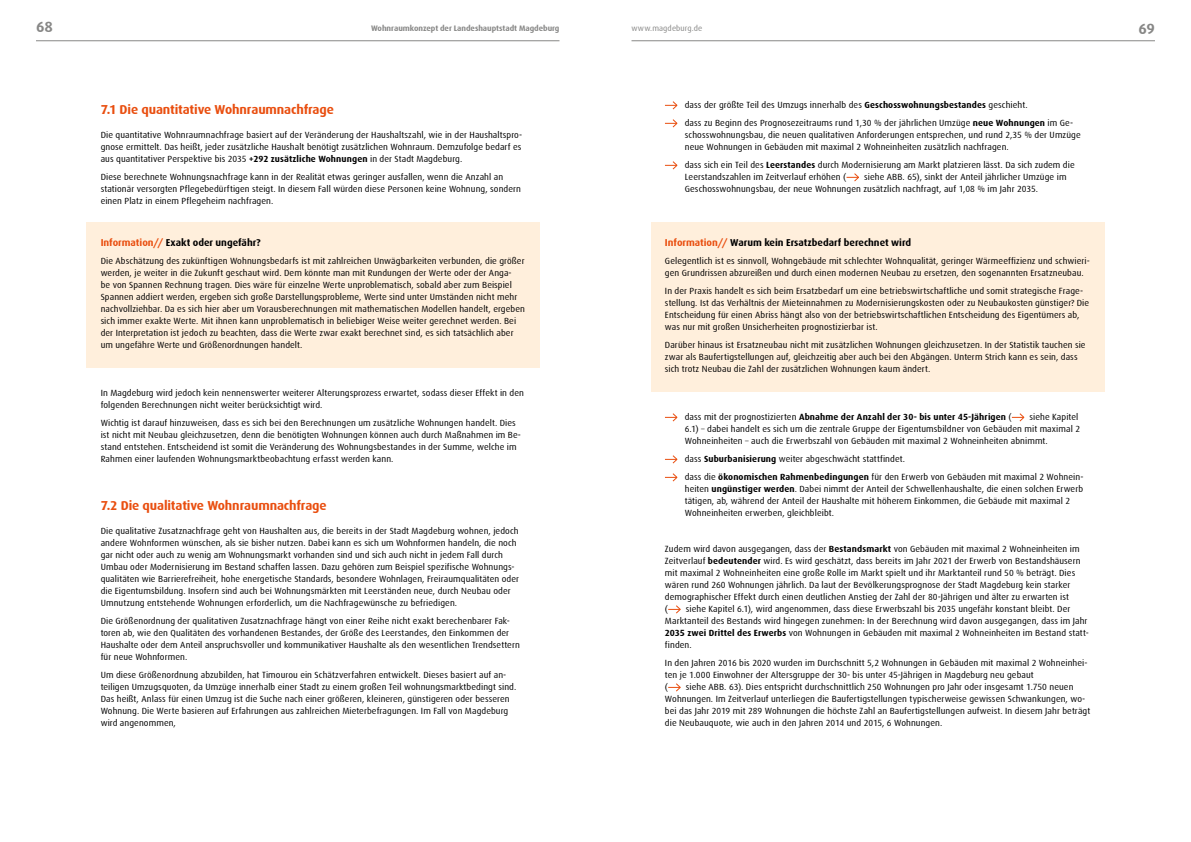
<style>
.page{position:relative;width:1191px;height:842px;background:#fff}
.page>*{position:absolute;margin:0;border:0;box-sizing:border-box;transform-origin:0 0}
.t1{font:700 15px "Dax";color:#878786}
.t2{font:700 13px "Dax";letter-spacing:-.01em;color:#e94e0f}
.t3{font:700 10px "Dax";color:#000}
.t4{font:9px/12px "Dax";letter-spacing:.01em;color:#000}
.t5{font:700 9px "Dax";letter-spacing:.01em;color:#000}
.t6{font:700 8px "Dax";letter-spacing:-.005em;color:#878786}
.t7{font:8px "Dax";letter-spacing:.015em;color:#878786}
.s1{font-weight:700}
.s2{color:#e94e0f}
.s3{font-weight:400}
</style>
<div class="page">
<hr style="left:36px;top:41px;width:523px;height:1px;background:#878786">
<hr style="left:631px;top:41px;width:524px;height:1px;background:#878786">
<div style="left:86px;top:222px;width:454px;height:146px;background:#ffefdc"></div>
<div style="left:651px;top:222px;width:453px;height:170px;background:#ffefdc"></div>
<svg style="left:665px;top:101px;width:13px;height:9px"></svg>
<svg style="left:665px;top:119px;width:13px;height:9px"></svg>
<svg style="left:665px;top:161px;width:13px;height:9px"></svg>
<svg style="left:846px;top:173px;width:13px;height:9px"></svg>
<svg style="left:665px;top:413px;width:13px;height:9px"></svg>
<svg style="left:1012px;top:413px;width:13px;height:9px"></svg>
<svg style="left:665px;top:455px;width:13px;height:9px"></svg>
<svg style="left:665px;top:473px;width:13px;height:9px"></svg>
<svg style="left:668px;top:605px;width:13px;height:9px"></svg>
<svg style="left:668px;top:683px;width:13px;height:9px"></svg>
<h1 class="t1" style="left:36px;top:18px;width:18px">68</h1>
<p class="t6" style="left:371px;top:23px;width:190px">Wohnraumkonzept der Landeshauptstadt Magdeburg</p>
<p class="t7" style="left:631px;top:23px;width:72px">www.magdeburg.de</p>
<h1 class="t1" style="left:1138px;top:20px;width:18px">69</h1>
<h2 class="t2" style="left:101px;top:102px;width:235px">7.1 Die quantitative Wohnraumnachfrage</h2>
<p class="t4" style="left:101px;top:129px;width:423px;text-align:justify">Die quantitative Wohnraumnachfrage basiert auf der Veränderung der Haushaltszahl, wie in der Haushaltspro&shy;gnose ermittelt. Das heißt, jeder zusätzliche Haushalt benötigt zusätzlichen Wohnraum. Demzufolge bedarf es aus quantitativer Perspektive bis 2035 <span class="s1">+292 zusätzliche Wohnungen</span> in der Stadt Magdeburg.</p>
<p class="t4" style="left:101px;top:171px;width:422px">Diese berechnete Wohnungsnachfrage kann in der Realität etwas geringer ausfallen, wenn die Anzahl an stationär versorgten Pflegebedürftigen steigt. In diesem Fall würden diese Personen keine Wohnung, sondern einen Platz in einem Pflegeheim nachfragen.</p>
<p class="t3" style="left:101px;top:237px;width:162px"><span class="s2">Information//</span> Exakt oder ungefähr?</p>
<p class="t4" style="left:101px;top:255px;width:426px">Die Abschätzung des zukünftigen Wohnungsbedarfs ist mit zahlreichen Unwägbarkeiten verbunden, die größer werden, je weiter in die Zukunft geschaut wird. Dem könnte man mit Rundungen der Werte oder der Anga-<br>be von Spannen Rechnung tragen. Dies wäre für einzelne Werte unproblematisch, sobald aber zum Beispiel Spannen addiert werden, ergeben sich große Darstellungsprobleme, Werte sind unter Umständen nicht mehr nachvollziehbar. Da es sich hier aber um Vorausberechnungen mit mathematischen Modellen handelt, ergeben sich immer exakte Werte. Mit ihnen kann unproblematisch in beliebiger Weise weiter gerechnet werden. Bei der Interpretation ist jedoch zu beachten, dass die Werte zwar exakt berechnet sind, es sich tatsächlich aber um ungefähre Werte und Größenordnungen handelt.</p>
<p class="t4" style="left:101px;top:387px;width:425px">In Magdeburg wird jedoch kein nennenswerter weiterer Alterungsprozess erwartet, sodass dieser Effekt in den folgenden Berechnungen nicht weiter berücksichtigt wird.</p>
<p class="t4" style="left:101px;top:417px;width:422px">Wichtig ist darauf hinzuweisen, dass es sich bei den Berechnungen um zusätzliche Wohnungen handelt. Dies ist nicht mit Neubau gleichzusetzen, denn die benötigten Wohnungen können auch durch Maßnahmen im Be&shy;stand entstehen. Entscheidend ist somit die Veränderung des Wohnungsbestandes in der Summe, welche im Rahmen einer laufenden Wohnungsmarktbeobachtung erfasst werden kann.</p>
<h2 class="t2" style="left:101px;top:498px;width:227px">7.2 Die qualitative Wohnraumnachfrage</h2>
<p class="t4" style="left:101px;top:525px;width:420px">Die qualitative Zusatznachfrage geht von Haushalten aus, die bereits in der Stadt Magdeburg wohnen, jedoch andere Wohnformen wünschen, als sie bisher nutzen. Dabei kann es sich um Wohnformen handeln, die noch gar nicht oder auch zu wenig am Wohnungsmarkt vorhanden sind und sich auch nicht in jedem Fall durch Umbau oder Modernisierung im Bestand schaffen lassen. Dazu gehören zum Beispiel spezifische Wohnungs&shy;qualitäten wie Barrierefreiheit, hohe energetische Standards, besondere Wohnlagen, Freiraumqualitäten oder die Eigentumsbildung. Insofern sind auch bei Wohnungsmärkten mit Leerständen neue, durch Neubau oder Umnutzung entstehende Wohnungen erforderlich, um die Nachfragewünsche zu befriedigen.</p>
<p class="t4" style="left:101px;top:615px;width:421px">Die Größenordnung der qualitativen Zusatznachfrage hängt von einer Reihe nicht exakt berechenbarer Fak&shy;toren ab, wie den Qualitäten des vorhandenen Bestandes, der Größe des Leerstandes, den Einkommen der Haushalte oder dem Anteil anspruchsvoller und kommunikativer Haushalte als den wesentlichen Trendsettern für neue Wohnformen.</p>
<p class="t4" style="left:101px;top:669px;width:417px">Um diese Größenordnung abzubilden, hat Timourou ein Schätzverfahren entwickelt. Dieses basiert auf an&shy;teiligen Umzugsquoten, da Umzüge innerhalb einer Stadt zu einem großen Teil wohnungsmarktbedingt sind.<br>Das heißt, Anlass für einen Umzug ist die Suche nach einer größeren, kleineren, günstigeren oder besseren Wohnung. Die Werte basieren auf Erfahrungen aus zahlreichen Mieterbefragungen. Im Fall von Magdeburg wird angenommen,</p>
<p class="t4" style="left:685px;top:96px;width:390px;line-height:18px">dass der größte Teil des Umzugs innerhalb des <span class="s1">Geschosswohnungsbestandes</span> geschieht.<br>dass zu Beginn des Prognosezeitraums rund 1,30 % der jährlichen Umzüge <span class="s1">neue Wohnungen</span> im Ge-</p>
<p class="t4" style="left:685px;top:129px;width:397px">schosswohnungsbau, die neuen qualitativen Anforderungen entsprechen, und rund 2,35 % der Umzüge neue Wohnungen in Gebäuden mit maximal 2 Wohneinheiten zusätzlich nachfragen.</p>
<p class="t4" style="left:685px;top:159px;width:391px">dass sich ein Teil des <span class="s1">Leerstandes</span> durch Modernisierung am Markt platzieren lässt. Da sich zudem die<br>Leerstandszahlen im Zeitverlauf erhöhen (</p>
<p class="t4" style="left:685px;top:171px;width:383px;text-indent:179px">siehe ABB. 65), sinkt der Anteil jährlicher Umzüge im<br>Geschosswohnungsbau, der neue Wohnungen zusätzlich nachfragt, auf 1,08 % im Jahr 2035.</p>
<p class="t3" style="left:665px;top:237px;width:248px"><span class="s2">Information//</span> Warum kein Ersatzbedarf berechnet wird</p>
<p class="t4" style="left:665px;top:255px;width:426px">Gelegentlich ist es sinnvoll, Wohngebäude mit schlechter Wohnqualität, geringer Wärmeeffizienz und schwieri&shy;gen Grundrissen abzureißen und durch einen modernen Neubau zu ersetzen, den sogenannten Ersatzneubau.</p>
<p class="t4" style="left:665px;top:285px;width:426px">In der Praxis handelt es sich beim Ersatzbedarf um eine betriebswirtschaftliche und somit strategische Frage&shy;stellung. Ist das Verhältnis der Mieteinnahmen zu Modernisierungskosten oder zu Neubaukosten günstiger? Die Entscheidung für einen Abriss hängt also von der betriebswirtschaftlichen Entscheidung des Eigentümers ab, was nur mit großen Unsicherheiten prognostizierbar ist.</p>
<p class="t4" style="left:665px;top:339px;width:422px">Darüber hinaus ist Ersatzneubau nicht mit zusätzlichen Wohnungen gleichzusetzen. In der Statistik tauchen sie zwar als Baufertigstellungen auf, gleichzeitig aber auch bei den Abgängen. Unterm Strich kann es sein, dass sich trotz Neubau die Zahl der zusätzlichen Wohnungen kaum ändert.</p>
<p class="t5" style="left:685px;top:412px;width:328px"><span class="s3">dass mit der prognostizierten</span> Abnahme der Anzahl der 30- bis unter 45-Jährigen <span class="s3">(</span></p>
<p class="t4" style="left:685px;top:411px;width:397px;text-indent:345px">siehe Kapitel<br>6.1) – dabei handelt es sich um die zentrale Gruppe der Eigentumsbildner von Gebäuden mit maximal 2<br>Wohneinheiten – auch die Erwerbszahl von Gebäuden mit maximal 2 Wohneinheiten abnimmt.</p>
<p class="t4" style="left:685px;top:450px;width:400px;line-height:18px">dass <span class="s1">Suburbanisierung</span> weiter abgeschwächt stattfindet.<br>dass die <span class="s1">ökonomischen Rahmenbedingungen</span> für den Erwerb von Gebäuden mit maximal 2 Wohnein-</p>
<p class="t4" style="left:685px;top:483px;width:400px">heiten <span class="s1">ungünstiger werden</span>. Dabei nimmt der Anteil der Schwellenhaushalte, die einen solchen Erwerb tätigen, ab, während der Anteil der Haushalte mit höherem Einkommen, die Gebäude mit maximal 2<br>Wohneinheiten erwerben, gleichbleibt.</p>
<p class="t4" style="left:665px;top:543px;width:417px">Zudem wird davon ausgegangen, dass der <span class="s1">Bestandsmarkt</span> von Gebäuden mit maximal 2 Wohneinheiten im Zeitverlauf <span class="s1">bedeutender</span> wird. Es wird geschätzt, dass bereits im Jahr 2021 der Erwerb von Bestandshäusern mit maximal 2 Wohneinheiten eine große Rolle im Markt spielt und ihr Marktanteil rund 50 % beträgt. Dies wären rund 260 Wohnungen jährlich. Da laut der Bevölkerungsprognose der Stadt Magdeburg kein starker demographischer Effekt durch einen deutlichen Anstieg der Zahl der 80-Jährigen und älter zu erwarten ist<br>(</p>
<p class="t4" style="left:665px;top:603px;width:425px;text-indent:21px">siehe Kapitel 6.1), wird angenommen, dass diese Erwerbszahl bis 2035 ungefähr konstant bleibt. Der Marktanteil des Bestands wird hingegen zunehmen: In der Berechnung wird davon ausgegangen, dass im Jahr <span class="s1">2035 zwei Drittel des Erwerbs</span> von Wohnungen in Gebäuden mit maximal 2 Wohneinheiten im Bestand statt&shy;finden.</p>
<p class="t4" style="left:665px;top:657px;width:424px">In den Jahren 2016 bis 2020 wurden im Durchschnitt 5,2 Wohnungen in Gebäuden mit maximal 2 Wohneinhei&shy;ten je 1.000 Einwohner der Altersgruppe der 30- bis unter 45-Jährigen in Magdeburg neu gebaut<br>(</p>
<p class="t4" style="left:665px;top:681px;width:427px;text-indent:21px">siehe ABB. 63). Dies entspricht durchschnittlich 250 Wohnungen pro Jahr oder insgesamt 1.750 neuen Wohnungen. Im Zeitverlauf unterliegen die Baufertigstellungen typischerweise gewissen Schwankungen, wo&shy;bei das Jahr 2019 mit 289 Wohnungen die höchste Zahl an Baufertigstellungen aufweist. In diesem Jahr beträgt die Neubauquote, wie auch in den Jahren 2014 und 2015, 6 Wohnungen.</p>
</div>
